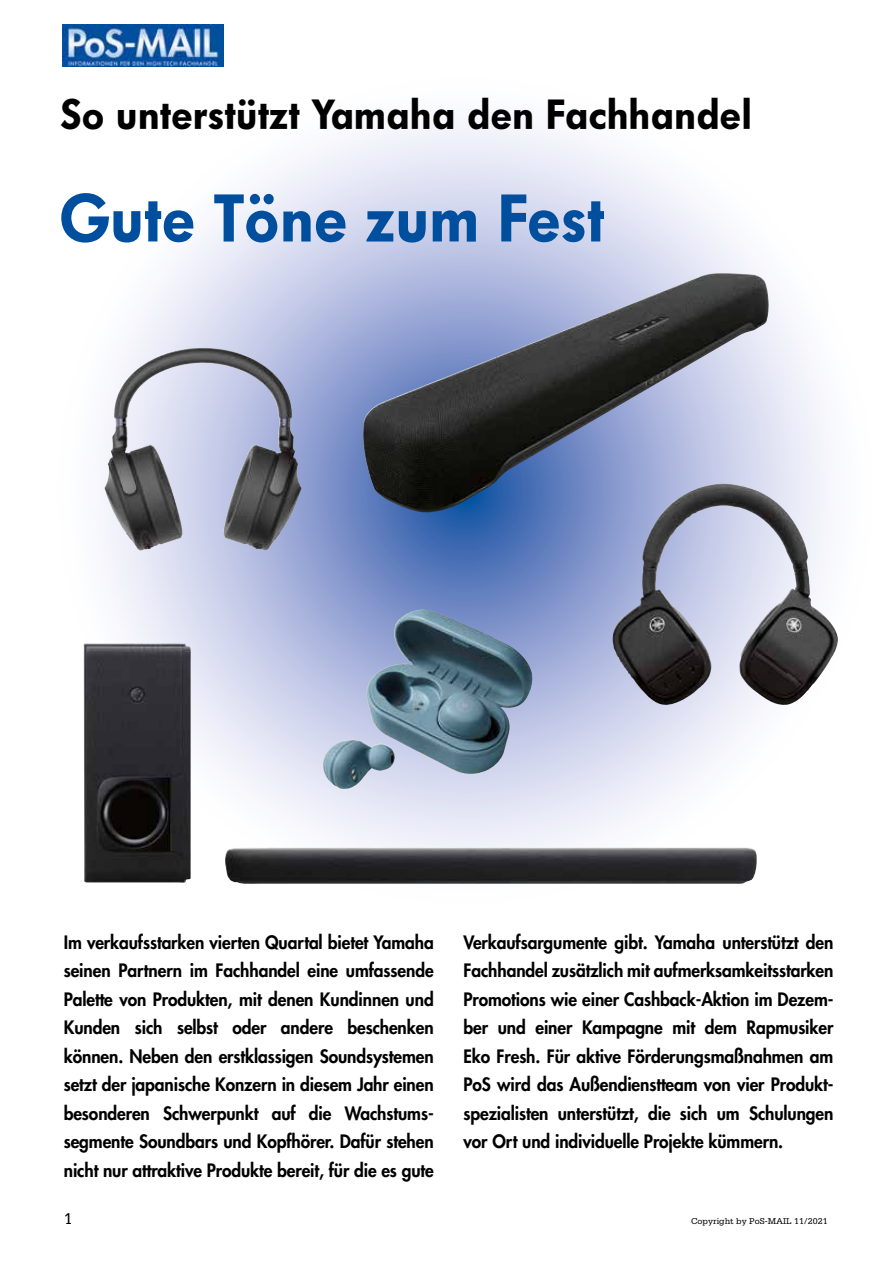
<style>
.page{position:relative;width:893px;height:1263px;background:#fff}
.page>*{position:absolute;margin:0;border:0;box-sizing:border-box;transform-origin:0 0}
.t1{font:800 67.2px "Futura BQ";color:#004f9f}
.t2{font:800 42px "Futura BQ";color:#000}
.t3{font:800 18px/28.5px "Futura";letter-spacing:-.005em;color:#000;text-align:justify;scale:.96 1}
.t4{font:16.5px "Serifa";color:#000}
.t5{font:9px "Serifa";color:#000}
</style>
<div class="page">
<img style="left:63px;top:25px;width:160px;height:42px">
<svg style="left:83px;top:125px;width:755px;height:597px"></svg>
<img style="left:323px;top:609px;width:210px;height:34px">
<img style="left:360px;top:273px;width:411px;height:242px">
<img style="left:84px;top:643px;width:673px;height:241px">
<img style="left:610px;top:487px;width:186px;height:220px">
<img style="left:104px;top:348px;width:95px;height:203px">
<h2 class="t2" style="left:61px;top:90px;width:693px">So unterstützt Yamaha den Fachhandel</h2>
<h1 class="t1" style="left:58px;top:179px;width:547px">Gute Töne zum Fest</h1>
<p class="t3" style="left:64px;top:928px;width:387px">Im verkaufsstarken vierten Quartal bietet Yamaha seinen Partnern im Fachhandel eine umfassende Palette von Produkten, mit denen Kundinnen und Kunden sich selbst oder andere beschenken können. Neben den erstklassigen Soundsystemen setzt der japanische Konzern in diesem Jahr einen besonderen Schwerpunkt auf die Wachstums&shy;segmente Soundbars und Kopfhörer. Dafür stehen nicht nur attraktive Produkte bereit, für die es gute</p>
<p class="t3" style="left:463px;top:928px;width:387px">Verkaufsargumente gibt. Yamaha unterstützt den Fachhandel zusätzlich mit aufmerksamkeitsstarken Promotions wie einer Cashback-Aktion im Dezem&shy;ber und einer Kampagne mit dem Rapmusiker Eko Fresh. Für aktive Förderungsmaßnahmen am PoS wird das Außendienstteam von vier Produkt&shy;spezialisten unterstützt, die sich um Schulungen vor Ort und individuelle Projekte kümmern.</p>
<p class="t4" style="left:64px;top:1210px;width:11px">1</p>
<p class="t5" style="left:691px;top:1216px;width:138px">Copyright by PoS-MAIL 11/2021</p>
</div>
